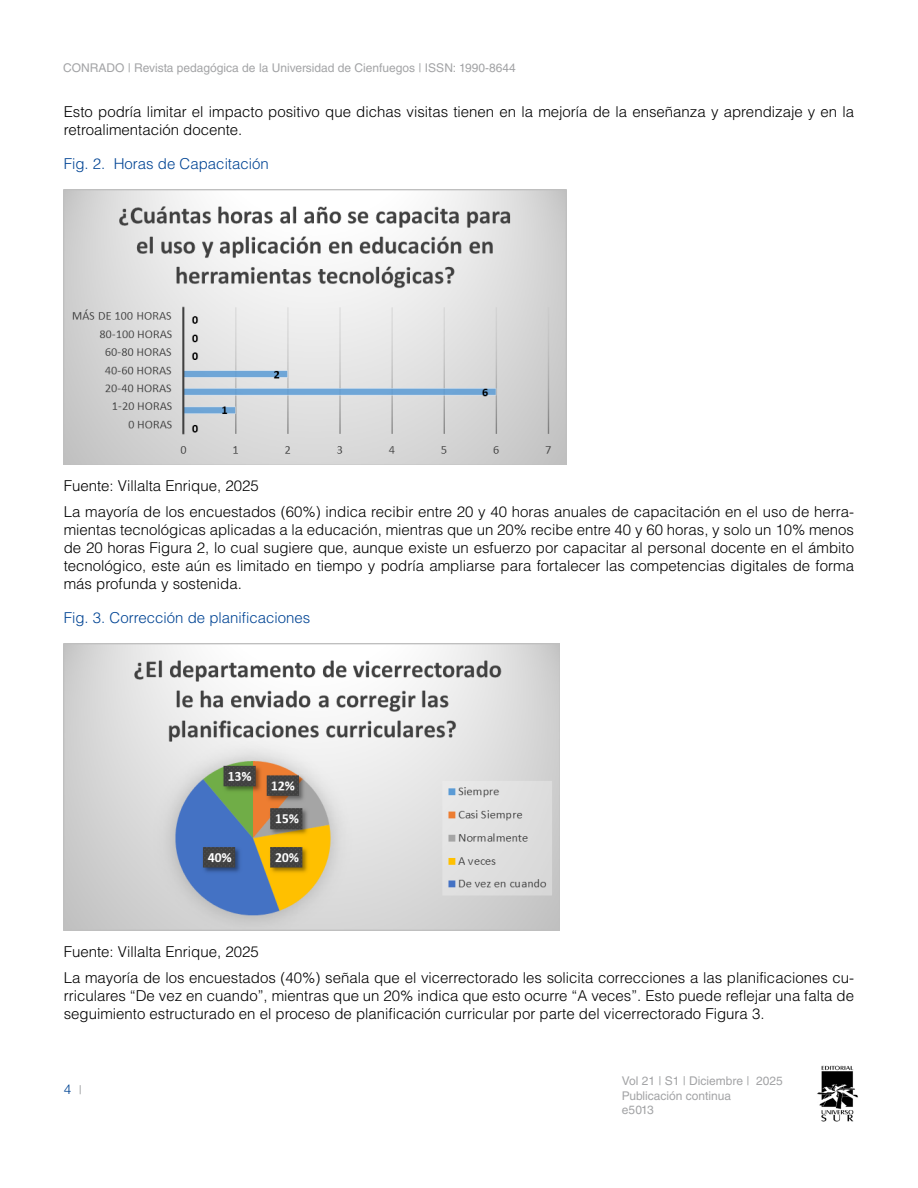
<style>
.page{position:relative;width:918px;height:1188px;background:#fff}
.page>*{position:absolute;margin:0;border:0;box-sizing:border-box;transform-origin:0 0}
.t1{font:300 15px/18px "Helvetica LT Std";color:#000}
.t2{font:300 15px "Helvetica LT Std";color:#004494}
.t3{font:300 13.5px "Helvetica LT Std";color:#004494}
.t4{font:12px/14.4px "Helvetica LT Std";color:#a3a4a6}
.s1{font-weight:400;font-size:12px;color:#a3a4a6}
</style>
<div class="page">
<img style="left:817px;top:1065px;width:41px;height:57px">
<img style="left:64px;top:189px;width:502px;height:275px">
<img style="left:64px;top:643px;width:496px;height:287px">
<p class="t4" style="left:63px;top:61px;width:454px">CONRADO | Revista pedagógica de la Universidad de Cienfuegos | ISSN: 1990-8644</p>
<p class="t1" style="left:64px;top:103px;width:792px">Esto podría limitar el impacto positivo que dichas visitas tienen en la mejoría de la enseñanza y aprendizaje y en la retroalimentación docente.</p>
<p class="t2" style="left:64px;top:154px;width:207px">Fig. 2. Horas de Capacitación</p>
<p class="t1" style="left:64px;top:472px;width:792px;line-height:26.5px">Fuente: Villalta Enrique, 2025<br>La mayoría de los encuestados (60%) indica recibir entre 20 y 40 horas anuales de capacitación en el uso de herra-</p>
<p class="t1" style="left:64px;top:521px;width:792px;text-align:justify">mientas tecnológicas aplicadas a la educación, mientras que un 20% recibe entre 40 y 60 horas, y solo un 10% menos de 20 horas Figura 2, lo cual sugiere que, aunque existe un esfuerzo por capacitar al personal docente en el ámbito tecnológico, este aún es limitado en tiempo y podría ampliarse para fortalecer las competencias digitales de forma más profunda y sostenida.</p>
<p class="t2" style="left:64px;top:608px;width:248px">Fig. 3. Corrección de planificaciones</p>
<p class="t1" style="left:64px;top:938px;width:792px;line-height:26.5px">Fuente: Villalta Enrique, 2025<br>La mayoría de los encuestados (40%) señala que el vicerrectorado les solicita correcciones a las planificaciones cu-</p>
<p class="t1" style="left:64px;top:987px;width:792px">rriculares “De vez en cuando”, mientras que un 20% indica que esto ocurre “A veces”. Esto puede reflejar una falta de seguimiento estructurado en el proceso de planificación curricular por parte del vicerrectorado Figura 3.</p>
<p class="t3" style="left:64px;top:1081px;width:20px">4 <span class="s1">|</span></p>
<p class="t4" style="left:622px;top:1074px;width:162px">Vol 21 | S1 | Diciembre | 2025<br>Publicación continua<br>e5013</p>
</div>
